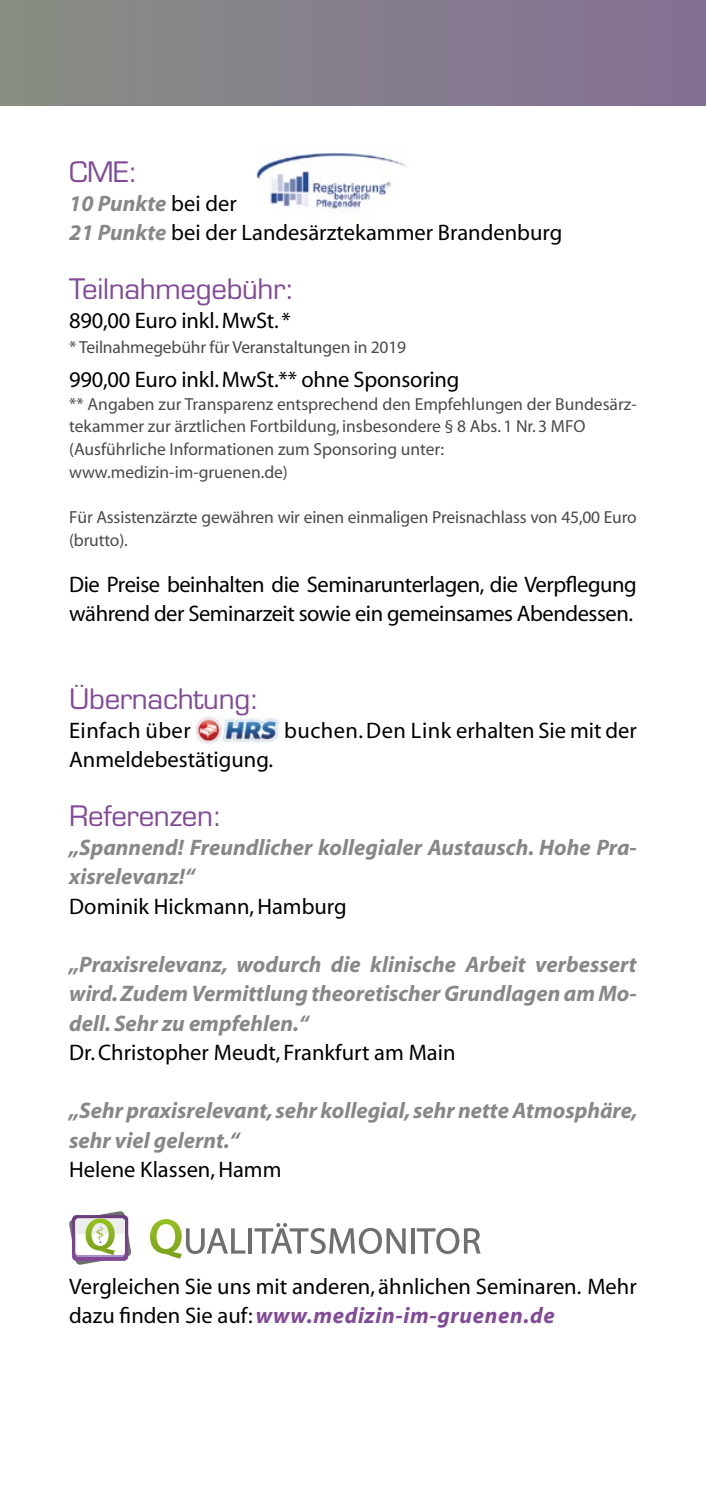
<style>
.page{position:relative;width:706px;height:1489px;background:#fff}
.page>*{position:absolute;margin:0;border:0;box-sizing:border-box;transform-origin:0 0}
.t1{font:27.5px "Eurostile LT Std";letter-spacing:-.01em;color:#814997}
.t2{font:22.5px/29.2px "Myriad";color:#000}
.t3{font:italic 700 22.5px/29.2px "Myriad";color:#878787}
.t4{font:22.5px/29.2px "Myriad";letter-spacing:-.02em;color:#000}
.t5{font:22.5px "Myriad";letter-spacing:.02em;color:#000}
.t6{font:17.5px/22.8px "Myriad";color:#4a4a49}
.s1{font-weight:700;font-style:italic;color:#878787}
.s2{font-weight:700;font-style:italic;color:#814997}
</style>
<div class="page">
<div style="left:0;top:0;width:705px;height:106px;background:linear-gradient(to right,#878e83,#846f95)"></div>
<img style="left:195px;top:716px;width:84px;height:27px">
<svg style="left:69px;top:1211px;width:62px;height:53px"></svg>
<svg style="left:150px;top:1219px;width:95px;height:39px"></svg>
<hr style="left:248px;top:1228px;width:4px;height:25px;background:#706f6f">
<svg style="left:254px;top:1223px;width:151px;height:30px"></svg>
<svg style="left:411px;top:1228px;width:3px;height:25px"></svg>
<svg style="left:416px;top:1227px;width:64px;height:26px"></svg>
<img style="left:256px;top:153px;width:151px;height:60px">
<p class="t1" style="left:69px;top:155px;width:70px">CME:</p>
<p class="t2" style="left:69px;top:190px;width:494px"><span class="s1">10 Punkte</span> bei der<br><span class="s1">21 Punkte</span> bei der Landesärztekammer Brandenburg</p>
<p class="t1" style="left:69px;top:272px;width:227px">Teilnahmegebühr:</p>
<p class="t2" style="left:69px;top:307px;width:223px">890,00 Euro inkl. MwSt. *</p>
<p class="t6" style="left:69px;top:337px;width:338px">* Teilnahmegebühr für Veranstaltungen in 2019</p>
<p class="t2" style="left:69px;top:365px;width:391px">990,00 Euro inkl. MwSt.** ohne Sponsoring</p>
<p class="t6" style="left:69px;top:393px;width:568px">** Angaben zur Transparenz entsprechend den Empfehlungen der Bundesärz&shy;tekammer zur ärztlichen Fortbildung, insbesondere § 8 Abs. 1 Nr. 3 MFO (Ausführliche Informationen zum Sponsoring unter: www.medizin-im-gruenen.de)</p>
<p class="t6" style="left:69px;top:507px;width:568px">Für Assistenzärzte gewähren wir einen einmaligen Preisnachlass von 45,00 Euro (brutto).</p>
<p class="t4" style="left:69px;top:570px;width:568px">Die Preise beinhalten die Seminarunterlagen, die Verpflegung während der Seminarzeit sowie ein gemeinsames Abendessen.</p>
<p class="t1" style="left:69px;top:682px;width:191px">Übernachtung:</p>
<p class="t5" style="left:69px;top:719px;width:123px">Einfach über</p>
<p class="t2" style="left:284px;top:716px;width:354px">buchen. Den Link erhalten Sie mit der</p>
<p class="t2" style="left:69px;top:746px;width:205px">Anmeldebestätigung.</p>
<p class="t1" style="left:69px;top:799px;width:155px">Referenzen:</p>
<p class="t3" style="left:69px;top:833px;width:568px">„Spannend! Freundlicher kollegialer Austausch. Hohe Pra&shy;xisrelevanz!“</p>
<p class="t2" style="left:69px;top:892px;width:279px">Dominik Hickmann, Hamburg</p>
<p class="t3" style="left:69px;top:950px;width:568px;text-align:justify">„Praxisrelevanz, wodurch die klinische Arbeit verbessert wird. Zudem Vermittlung theoretischer Grundlagen am Mo&shy;dell. Sehr zu empfehlen.“</p>
<p class="t2" style="left:69px;top:1038px;width:387px">Dr. Christopher Meudt, Frankfurt am Main</p>
<p class="t3" style="left:69px;top:1096px;width:569px">„Sehr praxisrelevant, sehr kollegial, sehr nette Atmosphäre, sehr viel gelernt.“</p>
<p class="t2" style="left:69px;top:1155px;width:214px">Helene Klassen, Hamm</p>
<p class="t2" style="left:69px;top:1272px;width:568px">Vergleichen Sie uns mit anderen, ähnlichen Seminaren. Mehr dazu finden Sie auf: <span class="s2">www.medizin-im-gruenen.de</span></p>
</div>
